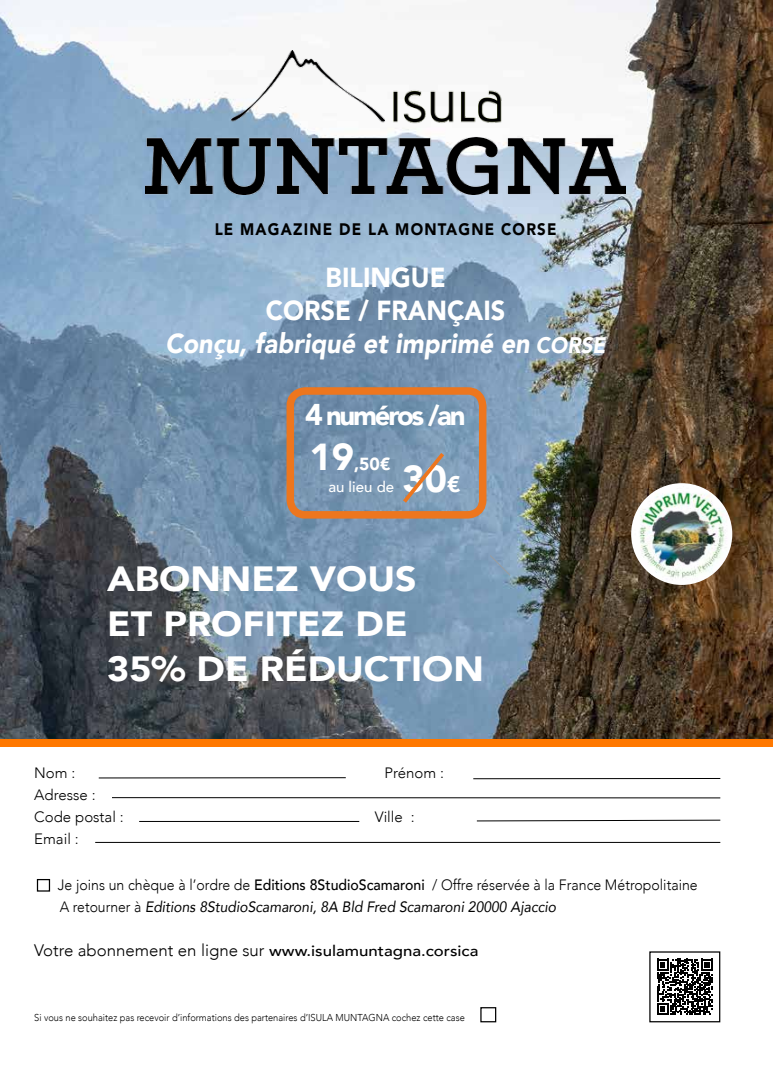
<style>
.page{position:relative;width:773px;height:1081px;background:#fff}
.page>*{position:absolute;margin:0;border:0;box-sizing:border-box;transform-origin:0 0}
.t1{font:900 37.5px "Avenir";color:#fff}
.t2{font:900 35px/45px "Avenir";color:#fff;scale:1.07 1}
.t3{font:italic 900 27.5px/33px "Avenir";color:#fff;text-align:center;scale:.92 1}
.t4{font:900 27.5px "Avenir";letter-spacing:-.08em;color:#fff}
.t5{font:900 17.5px "Avenir";color:#fff}
.t6{font:300 16.62px "Avenir";color:#000}
.t7{font:900 16.62px "Avenir";letter-spacing:.08em;color:#000;scale:.9 1}
.t8{font:300 15px/21.8px "Avenir";color:#000;scale:.94 1}
.t9{font:300 15px/21.8px "Avenir";color:#000}
.t10{font:500 15px "Avenir";color:#fff}
.t11{font:300 10px "Avenir";color:#000;scale:.93 1}
.s1{font-style:normal}
.s2{font-size:22.5px}
.s3{font-size:30px}
.s4{font-size:37.5px}
.s5{font-weight:500}
.s6{font-weight:400;font-style:italic}
.s7{font-weight:500;font-size:15px}
</style>
<div class="page">
<img style="left:0;top:0;width:772px;height:739px">
<hr style="left:95px;top:842px;width:625px;height:1px;background:#000">
<hr style="left:112px;top:797px;width:608px;height:1px;background:#000">
<hr style="left:139px;top:821px;width:220px;height:1px;background:#000">
<svg style="left:476px;top:819px;width:244px;height:2px"></svg>
<div style="left:37px;top:879px;width:13px;height:12px;border:1px solid #000"></div>
<div style="left:480px;top:1007px;width:16px;height:15px;border:1px solid #000"></div>
<hr style="left:99px;top:777px;width:247px;height:1px;background:#000">
<div style="left:286px;top:387px;width:200px;height:131px;border:8px solid #ed761e;border-radius:15px"></div>
<hr style="left:473px;top:778px;width:247px;height:1px;background:#000">
<svg style="left:489px;top:554px;width:22px;height:22px"></svg>
<img style="left:146px;top:50px;width:479px;height:144px">
<svg style="left:657px;top:959px;width:55px;height:56px"></svg>
<div style="left:649px;top:951px;width:71px;height:71px;border:1px solid #000"></div>
<img style="left:631px;top:483px;width:101px;height:102px;border-radius:51px">
<svg style="left:399px;top:449px;width:49px;height:58px;background:#899bad"></svg>
<div style="left:0;top:739px;width:772px;height:8px;background:#ff7800"></div>
<p class="t7" style="left:215px;top:215px;width:381px">LE MAGAZINE DE LA MONTAGNE CORSE</p>
<h3 class="t3" style="left:165px;top:261px;width:480px"><span class="s1">BILINGUE<br>CORSE / FRANÇAIS<br></span>Conçu, fabriqué et imprimé en <span class="s2">CORSE</span></h3>
<h3 class="t4" style="left:305px;top:392px;width:162px"><span class="s3">4</span> numéros /an</h3>
<p class="t5" style="left:309px;top:449px;width:82px"><span class="s4">19</span>,50€</p>
<p class="t10" style="left:328px;top:474px;width:67px">au lieu de</p>
<h1 class="t1" style="left:402px;top:447px;width:59px">30<span class="s2">€</span></h1>
<h2 class="t2" style="left:107px;top:555px;width:353px">ABONNEZ VOUS<br>ET PROFITEZ DE<br>35% DE RÉDUCTION</h2>
<p class="t9" style="left:34px;top:762px;width:43px">Nom :</p>
<p class="t9" style="left:384px;top:762px;width:61px">Prénom :</p>
<p class="t9" style="left:34px;top:784px;width:91px">Adresse :<br>Code postal :</p>
<p class="t9" style="left:374px;top:806px;width:41px">Ville :</p>
<p class="t9" style="left:34px;top:827px;width:46px">Email :</p>
<p class="t8" style="left:58px;top:874px;width:682px">Je joins un chèque à l’ordre de <span class="s5">Editions 8StudioScamaroni</span> / Offre réservée à la France Métropolitaine<br>A retourner à <span class="s6">Editions 8StudioScamaroni, 8A Bld Fred Scamaroni 20000 Ajaccio</span></p>
<p class="t6" style="left:34px;top:940px;width:445px">Votre abonnement en ligne sur <span class="s7">www.isulamuntagna.corsica</span></p>
<p class="t11" style="left:34px;top:1012px;width:464px">Si vous ne souhaitez pas recevoir d’informations des partenaires d’ISULA MUNTAGNA cochez cette case</p>
</div>
